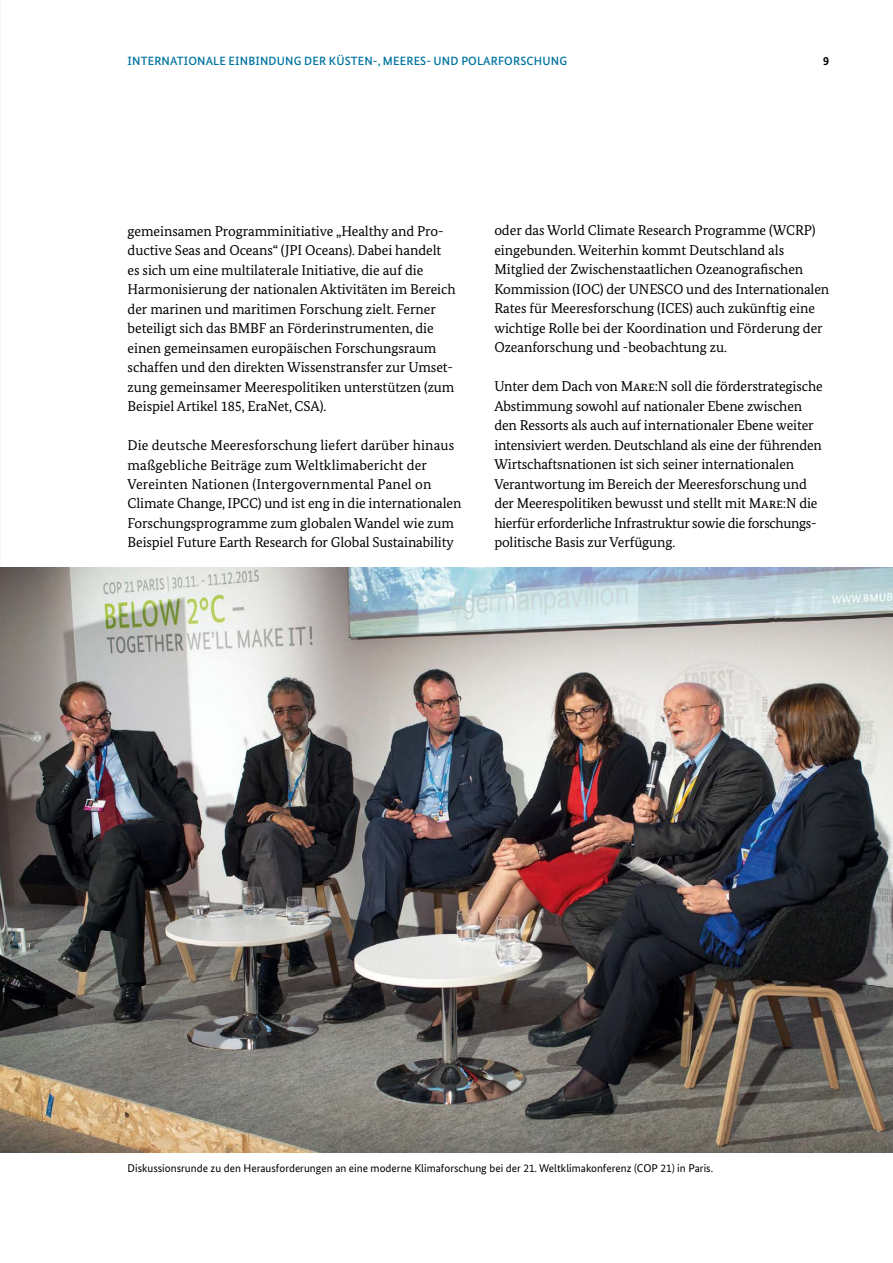
<style>
.page{position:relative;width:893px;height:1263px;background:#fff}
.page>*{position:absolute;margin:0;border:0;box-sizing:border-box;transform-origin:0 0}
.t1{font:14.25px/19.5px "Bundes Serif";letter-spacing:-.005em;color:#000}
.t2{font:500 12px "Bundes Sans";letter-spacing:.01em;color:#0075a0}
.t3{font:700 12px "Bundes Sans";color:#000}
.t4{font:11.25px "Bundes Sans";color:#000}
</style>
<div class="page">
<img style="left:0;top:567px;width:893px;height:585px">
<p class="t2" style="left:128px;top:53px;width:441px">INTERNATIONALE EINBINDUNG DER KÜSTEN-, MEERES- UND POLARFORSCHUNG</p>
<p class="t3" style="left:823px;top:53px;width:7px">9</p>
<p class="t1" style="left:128px;top:221px;width:330px">gemeinsamen Programminitiative „Healthy and Pro&shy;ductive Seas and Oceans“ (JPI Oceans). Dabei handelt es sich um eine multilaterale Initiative, die auf die Harmonisierung der nationalen Aktivitäten im Bereich der marinen und maritimen Forschung zielt. Ferner beteiligt sich das BMBF an Förderinstrumenten, die einen gemeinsamen europäischen Forschungsraum schaffen und den direkten Wissenstransfer zur Umset&shy;zung gemeinsamer Meerespolitiken unterstützen (zum Beispiel Artikel 185, EraNet, CSA).</p>
<p class="t1" style="left:128px;top:435px;width:335px">Die deutsche Meeresforschung liefert darüber hinaus maßgebliche Beiträge zum Weltklimabericht der Vereinten Nationen (Intergovernmental Panel on Climate Change, IPCC) und ist eng in die internationalen Forschungsprogramme zum globalen Wandel wie zum Beispiel Future Earth Research for Global Sustainability</p>
<p class="t1" style="left:494px;top:221px;width:336px">oder das World Climate Research Programme (WCRP) eingebunden. Weiterhin kommt Deutschland als Mitglied der Zwischenstaatlichen Ozeanografischen Kommission (IOC) der UNESCO und des Internationalen Rates für Meeresforschung (ICES) auch zukünftig eine wichtige Rolle bei der Koordination und Förderung der Ozeanforschung und -beobachtung zu.</p>
<p class="t1" style="left:494px;top:377px;width:330px">Unter dem Dach von Mare:N soll die förderstrategische Abstimmung sowohl auf nationaler Ebene zwischen den Ressorts als auch auf internationaler Ebene weiter intensiviert werden. Deutschland als eine der führenden Wirtschaftsnationen ist sich seiner internationalen Verantwortung im Bereich der Meeresforschung und der Meerespolitiken bewusst und stellt mit Mare:N die hierfür erforderliche Infrastruktur sowie die forschungs&shy;politische Basis zur Verfügung.</p>
<p class="t4" style="left:128px;top:1161px;width:587px">Diskussionsrunde zu den Herausforderungen an eine moderne Klimaforschung bei der 21. Weltklimakonferenz (COP 21) in Paris.</p>
</div>
